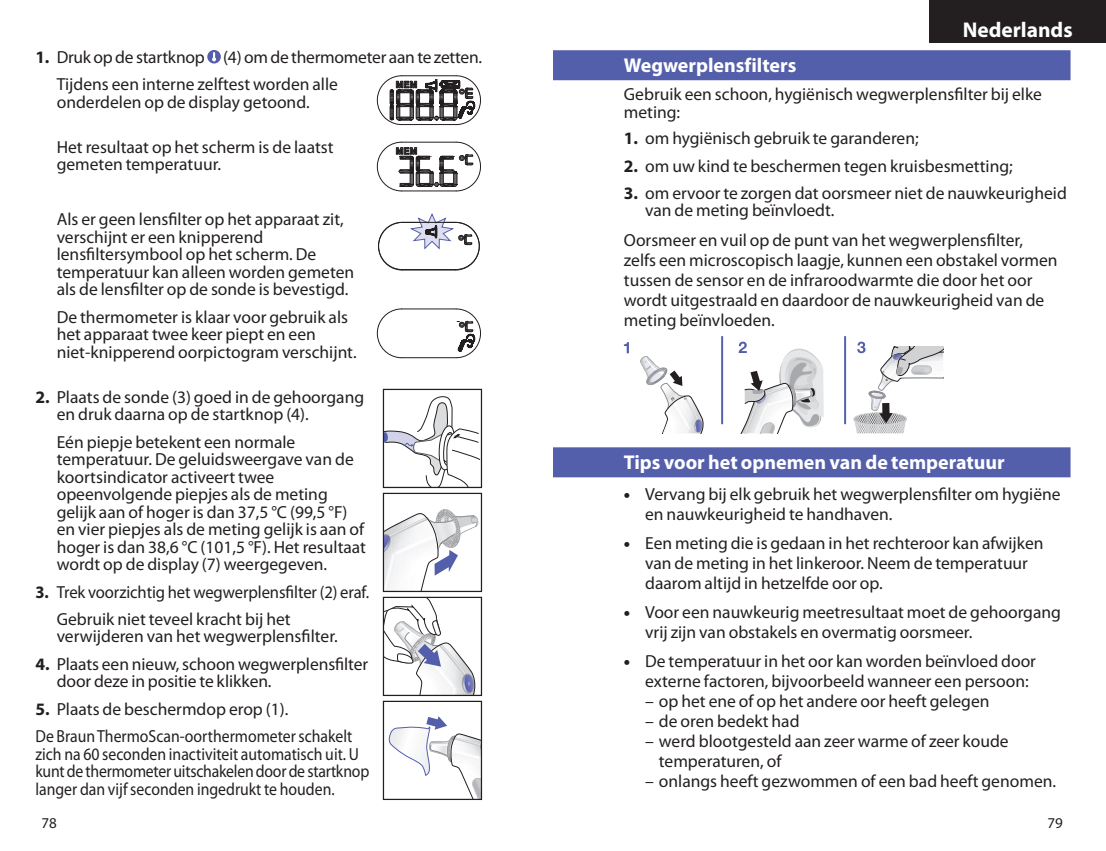
<style>
.page{position:relative;width:1106px;height:851px;background:#fff}
.page>*{position:absolute;margin:0;border:0;box-sizing:border-box;transform-origin:0 0}
.t1{font:700 21.5px "Myriad Pro";color:#fff}
.t2{font:700 20px "Myriad Pro";color:#fff}
.t3{font:17.5px/17.5px "Myriad Pro";color:#231f20}
.t4{font:17.5px/17.5px "Myriad Pro";color:#231f20;scale:.9 1}
.t5{font:17.5px/27.5px "Myriad Pro";color:#231f20;scale:.95 1}
.t6{font:15px "Myriad Pro";color:#231f20}
.s1{font-weight:700}
.s2{font-weight:900}
</style>
<div class="page">
<div style="left:929px;top:0;width:177px;height:43px;background:#231f20"></div>
<div style="left:207px;top:50px;width:14px;height:13px;background:#545fab;border-radius:50%"></div>
<svg style="left:212px;top:52px;width:4px;height:9px"></svg>
<svg style="left:377px;top:75px;width:104px;height:50px"></svg>
<svg style="left:377px;top:142px;width:104px;height:49px"></svg>
<svg style="left:378px;top:222px;width:25px;height:49px"></svg>
<svg style="left:409px;top:213px;width:71px;height:58px"></svg>
<div style="left:378px;top:222px;width:101px;height:48px;border:1px solid #231f20;border-radius:24px"></div>
<hr style="left:402px;top:357px;width:54px;height:1px;background:#231f20">
<hr style="left:402px;top:308px;width:54px;height:1px;background:#231f20">
<svg style="left:377px;top:308px;width:25px;height:50px"></svg>
<svg style="left:456px;top:308px;width:25px;height:50px"></svg>
<svg style="left:385px;top:396px;width:95px;height:90px"></svg>
<div style="left:383px;top:389px;width:99px;height:99px;border:1px solid #231f20"></div>
<svg style="left:385px;top:509px;width:93px;height:81px"></svg>
<div style="left:383px;top:492px;width:99px;height:100px;border:1px solid #231f20"></div>
<svg style="left:385px;top:598px;width:91px;height:96px"></svg>
<div style="left:383px;top:596px;width:99px;height:100px;border:1px solid #231f20"></div>
<svg style="left:388px;top:716px;width:92px;height:81px"></svg>
<div style="left:383px;top:700px;width:99px;height:99px;border:1px solid #231f20"></div>
<div style="left:553px;top:50px;width:517px;height:30px;background:#545fab"></div>
<div style="left:553px;top:447px;width:517px;height:30px;background:#545fab"></div>
<hr style="left:844px;top:336px;width:2px;height:88px;background:#545fab">
<hr style="left:721px;top:336px;width:2px;height:88px;background:#545fab">
<svg style="left:624px;top:342px;width:79px;height:91px"></svg>
<svg style="left:738px;top:341px;width:85px;height:92px"></svg>
<svg style="left:853px;top:341px;width:90px;height:93px"></svg>
<p class="t3" style="left:57px;top:43px;width:427px;line-height:27.5px;text-indent:-21px"><span class="s1">1.</span> Druk op de startknop (4) om de thermometer aan te zetten.<br>Tijdens een interne zelftest worden alle</p>
<p class="t3" style="left:57px;top:93px;width:254px">onderdelen op de display getoond.</p>
<p class="t3" style="left:57px;top:138px;width:278px">Het resultaat op het scherm is de laatst gemeten temperatuur.</p>
<p class="t3" style="left:57px;top:210px;width:299px">Als er geen lensfilter op het apparaat zit, verschijnt er een knipperend lensfiltersymbool op het scherm. De temperatuur kan alleen worden gemeten als de lensfilter op de sonde is bevestigd.</p>
<p class="t3" style="left:57px;top:307px;width:301px">De thermometer is klaar voor gebruik als het apparaat twee keer piept en een niet-knipperend oorpictogram verschijnt.</p>
<p class="t3" style="left:57px;top:387px;width:309px;text-indent:-21px"><span class="s1">2.</span> Plaats de sonde (3) goed in de gehoorgang en druk daarna op de startknop (4).</p>
<p class="t3" style="left:57px;top:432px;width:311px">Eén piepje betekent een normale temperatuur. De geluidsweergave van de koortsindicator activeert twee opeenvolgende piepjes als de meting gelijk aan of hoger is dan 37,5 °C (99,5 °F) en vier piepjes als de meting gelijk is aan of hoger is dan 38,6 °C (101,5 °F). Het resultaat wordt op de display (7) weergegeven.</p>
<p class="t5" style="left:57px;top:577px;width:330px;text-indent:-21px"><span class="s1">3.</span> Trek voorzichtig het wegwerplensfilter (2) eraf.<br>Gebruik niet teveel kracht bij het</p>
<p class="t3" style="left:57px;top:627px;width:282px">verwijderen van het wegwerplensfilter.</p>
<p class="t3" style="left:57px;top:655px;width:313px;text-indent:-21px"><span class="s1">4.</span> Plaats een nieuw, schoon wegwerplensfilter door deze in positie te klikken.</p>
<p class="t3" style="left:35px;top:694px;width:318px;line-height:27.5px"><span class="s1">5.</span> Plaats de beschermdop erop (1).<br>De Braun ThermoScan-oorthermometer schakelt</p>
<p class="t4" style="left:35px;top:744px;width:372px">zich na 60 seconden inactiviteit automatisch uit. U kunt de thermometer uitschakelen door de startknop langer dan vijf seconden ingedrukt te houden.</p>
<p class="t1" style="left:962px;top:16px;width:111px">Nederlands</p>
<p class="t2" style="left:624px;top:52px;width:174px">Wegwerplensfilters</p>
<p class="t3" style="left:624px;top:85px;width:419px">Gebruik een schoon, hygiënisch wegwerplensfilter bij elke meting:</p>
<p class="t3" style="left:624px;top:129px;width:296px"><span class="s1">1.</span> om hygiënisch gebruik te garanderen;</p>
<p class="t3" style="left:624px;top:157px;width:390px"><span class="s1">2.</span> om uw kind te beschermen tegen kruisbesmetting;</p>
<p class="t3" style="left:645px;top:184px;width:423px;text-indent:-21px"><span class="s1">3.</span> om ervoor te zorgen dat oorsmeer niet de nauwkeurigheid van de meting beïnvloedt.</p>
<p class="t3" style="left:624px;top:230px;width:435px;line-height:20px">Oorsmeer en vuil op de punt van het wegwerplensfilter, zelfs een microscopisch laagje, kunnen een obstakel vormen tussen de sensor en de infraroodwarmte die door het oor wordt uitgestraald en daardoor de nauwkeurigheid van de meting beïnvloeden.</p>
<p class="t2" style="left:624px;top:449px;width:382px">Tips voor het opnemen van de temperatuur</p>
<p class="t3" style="left:645px;top:483px;width:417px;line-height:20px;text-indent:-21px"><span class="s2">•</span> Vervang bij elk gebruik het wegwerplensfilter om hygiëne en nauwkeurigheid te handhaven.</p>
<p class="t3" style="left:645px;top:532px;width:400px;line-height:20px;text-indent:-21px"><span class="s2">•</span> Een meting die is gedaan in het rechteroor kan afwijken van de meting in het linkeroor. Neem de temperatuur daarom altijd in hetzelfde oor op.</p>
<p class="t3" style="left:645px;top:601px;width:417px;line-height:20px;text-indent:-21px"><span class="s2">•</span> Voor een nauwkeurig meetresultaat moet de gehoorgang vrij zijn van obstakels en overmatig oorsmeer.</p>
<p class="t3" style="left:645px;top:650px;width:392px;line-height:20px;text-indent:-21px"><span class="s2">•</span> De temperatuur in het oor kan worden beïnvloed door externe factoren, bijvoorbeeld wanneer een persoon:</p>
<p class="t3" style="left:645px;top:691px;width:346px">– op het ene of op het andere oor heeft gelegen</p>
<p class="t3" style="left:645px;top:711px;width:156px">– de oren bedekt had</p>
<p class="t3" style="left:659px;top:730px;width:351px;line-height:20px;text-indent:-14px">– werd blootgesteld aan zeer warme of zeer koude temperaturen, of</p>
<p class="t3" style="left:645px;top:771px;width:412px">– onlangs heeft gezwommen of een bad heeft genomen.</p>
<p class="t6" style="left:41px;top:813px;width:17px">78</p>
<p class="t6" style="left:1047px;top:813px;width:17px">79</p>
</div>
